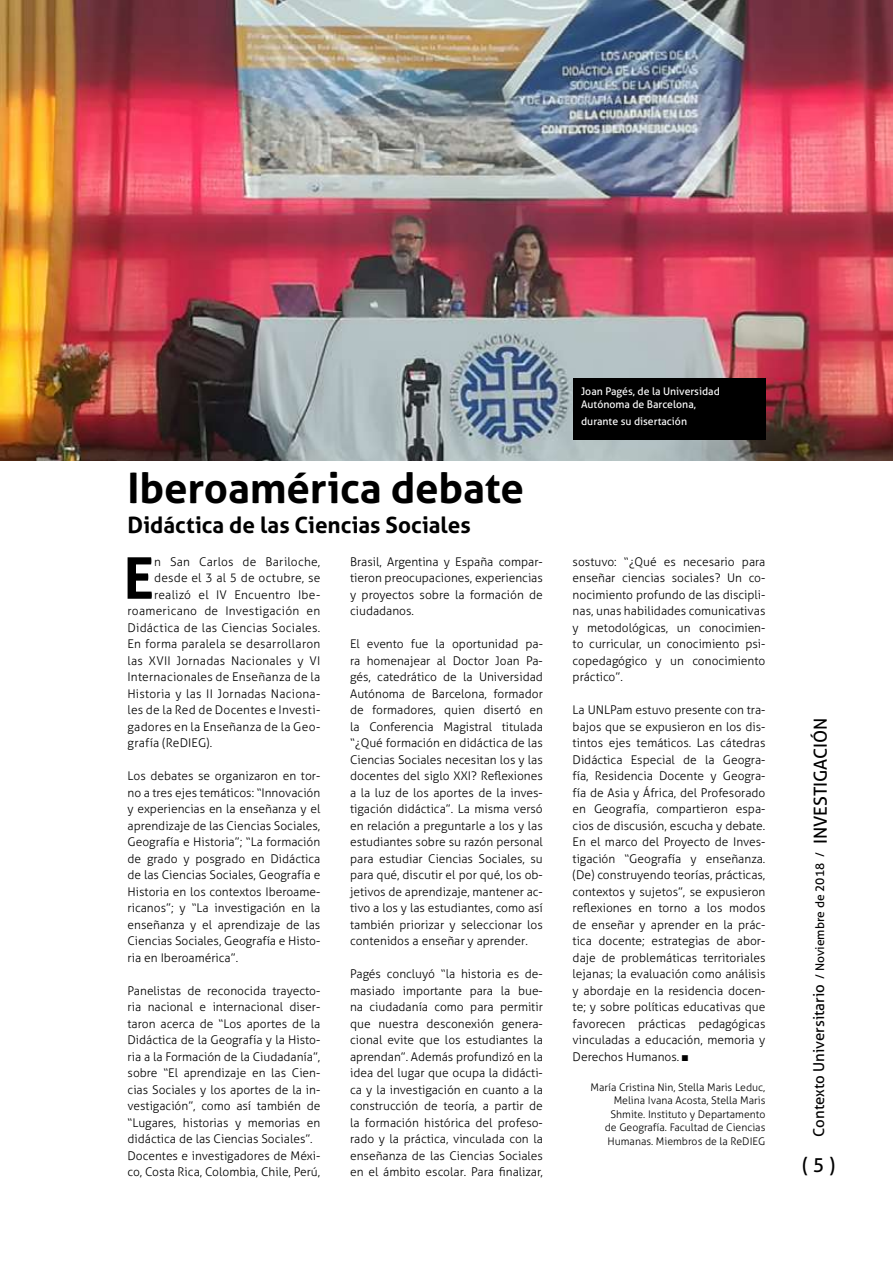
<style>
.page{position:relative;width:893px;height:1263px;background:#fff}
.page>*{position:absolute;margin:0;border:0;box-sizing:border-box;transform-origin:0 0}
.t1{font:700 57.6px "Aller";color:#000}
.t2{font:700 42px "Aller";letter-spacing:-.005em;color:#000}
.t3{font:700 22.5px "Aller";color:#000}
.t4{font:19.5px "Aller";color:#000}
.t5{font:15px "Aller";color:#000}
.t6{font:300 12px/16.5px "Aller";color:#000;text-align:justify}
.t7{font:300 12px "Aller";letter-spacing:.02em;color:#000}
.t8{font:300 10.5px/13.5px "Aller";color:#000;text-align:right}
.t9{font:10.5px/13.5px "Aller";color:#fff}
.s1{font-size:12px}
.s2{font-size:18px}
</style>
<div class="page">
<img style="left:0;top:0;width:893px;height:460px">
<div style="left:573px;top:378px;width:192px;height:62px;background:#000"></div>
<h2 class="t2" style="left:128px;top:462px;width:398px">Iberoamérica debate</h2>
<h3 class="t3" style="left:128px;top:511px;width:345px">Didáctica de las Ciencias Sociales</h3>
<h1 class="t1" style="left:124px;top:543px;width:32px">E</h1>
<p class="t7" style="left:154px;top:554px;width:168px">n San Carlos de Bariloche,</p>
<p class="t6" style="left:350px;top:553px;width:194px">Brasil, Argentina y España compar&shy;tieron preocupaciones, experiencias y proyectos sobre la formación de ciudadanos.</p>
<p class="t6" style="left:350px;top:636px;width:194px">El evento fue la oportunidad pa&shy;ra homenajear al Doctor Joan Pa&shy;gés, catedrático de la Universidad Autónoma de Barcelona, formador de formadores, quien disertó en la Conferencia Magistral titulada “¿Qué formación en didáctica de las Ciencias Sociales necesitan los y las docentes del siglo XXI? Reflexiones a la luz de los aportes de la inves&shy;tigación didáctica”. La misma versó en relación a preguntarle a los y las estudiantes sobre su razón personal para estudiar Ciencias Sociales, su para qué, discutir el por qué, los ob&shy;jetivos de aprendizaje, mantener ac&shy;tivo a los y las estudiantes, como así también priorizar y seleccionar los contenidos a enseñar y aprender.</p>
<p class="t6" style="left:350px;top:966px;width:194px">Pagés concluyó “la historia es de&shy;masiado importante para la bue&shy;na ciudadanía como para permitir que nuestra desconexión genera&shy;cional evite que los estudiantes la aprendan”. Además profundizó en la idea del lugar que ocupa la didácti&shy;ca y la investigación en cuanto a la construcción de teoría, a partir de la formación histórica del profeso&shy;rado y la práctica, vinculada con la enseñanza de las Ciencias Sociales en el ámbito escolar. Para finalizar,</p>
<p class="t6" style="left:154px;top:570px;width:168px">desde el 3 al 5 de octubre, se</p>
<p class="t6" style="left:154px;top:586px;width:168px">realizó el IV Encuentro Ibe-</p>
<p class="t7" style="left:128px;top:604px;width:194px">roamericano de Investigación en</p>
<p class="t7" style="left:128px;top:620px;width:194px">Didáctica de las Ciencias Sociales.</p>
<p class="t6" style="left:128px;top:636px;width:194px">En forma paralela se desarrollaron</p>
<p class="t6" style="left:128px;top:652px;width:194px">las XVII Jornadas Nacionales y VI</p>
<p class="t6" style="left:128px;top:669px;width:194px">Internacionales de Enseñanza de la</p>
<p class="t6" style="left:128px;top:685px;width:194px">Historia y las II Jornadas Naciona-</p>
<p class="t6" style="left:128px;top:702px;width:194px">les de la Red de Docentes e Investi-</p>
<p class="t7" style="left:128px;top:719px;width:194px">gadores en la Enseñanza de la Geo-</p>
<p class="t6" style="left:128px;top:735px;width:86px">grafía (ReDIEG).</p>
<p class="t6" style="left:128px;top:768px;width:194px">Los debates se organizaron en tor&shy;no a tres ejes temáticos: “Innovación y experiencias en la enseñanza y el aprendizaje de las Ciencias Sociales, Geografía e Historia”; “La formación de grado y posgrado en Didáctica de las Ciencias Sociales, Geografía e Historia en los contextos Iberoame&shy;ricanos”; y “La investigación en la enseñanza y el aprendizaje de las Ciencias Sociales, Geografía e Histo&shy;ria en Iberoamérica”.</p>
<p class="t6" style="left:128px;top:982px;width:194px;text-align:left">Panelistas de reconocida trayecto&shy;ria nacional e internacional diser&shy;taron acerca de “Los aportes de la Didáctica de la Geografía y la Histo&shy;ria a la Formación de la Ciudadanía”, sobre “El aprendizaje en las Cien&shy;cias Sociales y los aportes de la in&shy;vestigación”, como así también de “Lugares, historias y memorias en didáctica de las Ciencias Sociales”.<br>Docentes e investigadores de Méxi&shy;co, Costa Rica, Colombia, Chile, Perú,</p>
<p class="t9" style="left:581px;top:384px;width:140px">Joan Pagés, de la Universidad<br>Autónoma de Barcelona,</p>
<p class="t9" style="left:581px;top:414px;width:107px">durante su disertación</p>
<p class="t6" style="left:573px;top:553px;width:194px">sostuvo: “¿Qué es necesario para enseñar ciencias sociales? Un co&shy;nocimiento profundo de las discipli&shy;nas, unas habilidades comunicativas y metodológicas, un conocimien&shy;to curricular, un conocimiento psi&shy;copedagógico y un conocimiento práctico”.</p>
<p class="t6" style="left:573px;top:702px;width:194px">La UNLPam estuvo presente con tra&shy;bajos que se expusieron en los dis&shy;tintos ejes temáticos. Las cátedras Didáctica Especial de la Geogra&shy;fía, Residencia Docente y Geogra&shy;fía de Asia y África, del Profesorado en Geografía, compartieron espa&shy;cios de discusión, escucha y debate.<br>En el marco del Proyecto de Inves&shy;tigación “Geografía y enseñanza. (De) construyendo teorías, prácticas, contextos y sujetos”, se expusieron reflexiones en torno a los modos de enseñar y aprender en la prác&shy;tica docente; estrategias de abor&shy;daje de problemáticas territoriales lejanas; la evaluación como análisis y abordaje en la residencia docen&shy;te; y sobre políticas educativas que favorecen prácticas pedagógicas vinculadas a educación, memoria y Derechos Humanos.</p>
<p class="t8" style="left:591px;top:1080px;width:176px">María Cristina Nin, Stella Maris Leduc, Melina Ivana Acosta, Stella Maris Shmite. Instituto y Departamento<br>de Geografía. Facultad de Ciencias Humanas. Miembros de la ReDIEG</p>
<p class="t5" style="left:810px;top:1137px;width:421px;rotate:-90deg">Contexto Universitario <span class="s1">/ Noviembre de 2018 /</span> <span class="s2">INVESTIGACIÓN</span></p>
<h3 class="t4" style="left:802px;top:1153px;width:35px">( 5 )</h3>
</div>
